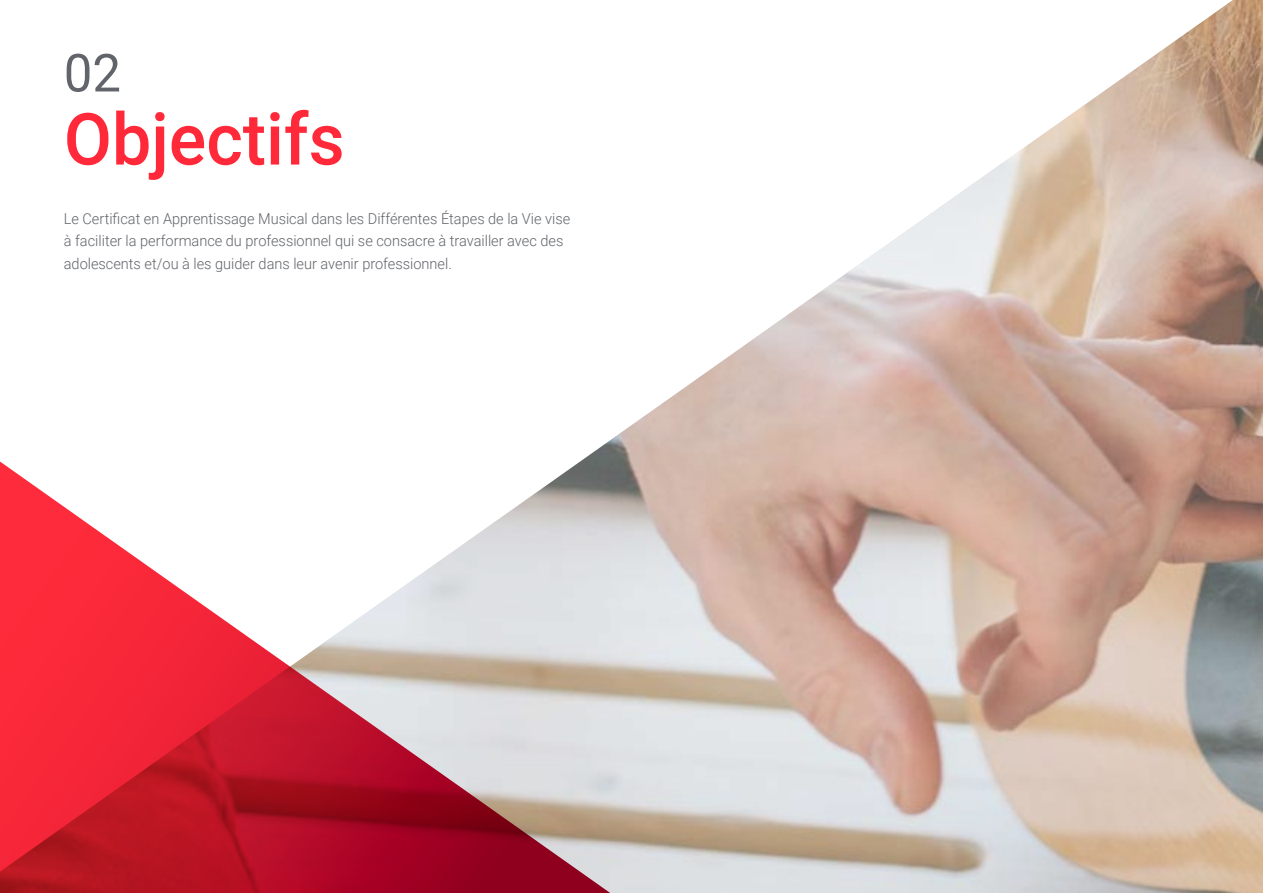
<style>
.page{position:relative;width:1263px;height:893px;background:#fff}
.page>*{position:absolute;margin:0;border:0;box-sizing:border-box;transform-origin:0 0}
.t1{font:500 72px "Roboto";color:#ff293a}
.t2{font:52.5px "Roboto";color:#61646a}
.t3{font:300 15px/22.5px "Roboto";color:#61646a}
</style>
<div class="page">
<img style="left:602px;top:0;width:661px;height:893px">
<svg style="left:0;top:446px;width:640px;height:447px"></svg>
<h2 class="t2" style="left:64px;top:36px;width:59px">02</h2>
<h1 class="t1" style="left:64px;top:89px;width:282px">Objectifs</h1>
<p class="t3" style="left:64px;top:207px;width:508px">Le Certificat en Apprentissage Musical dans les Différentes Étapes de la Vie vise à faciliter la performance du professionnel qui se consacre à travailler avec des adolescents et/ou à les guider dans leur avenir professionnel.</p>
</div>
